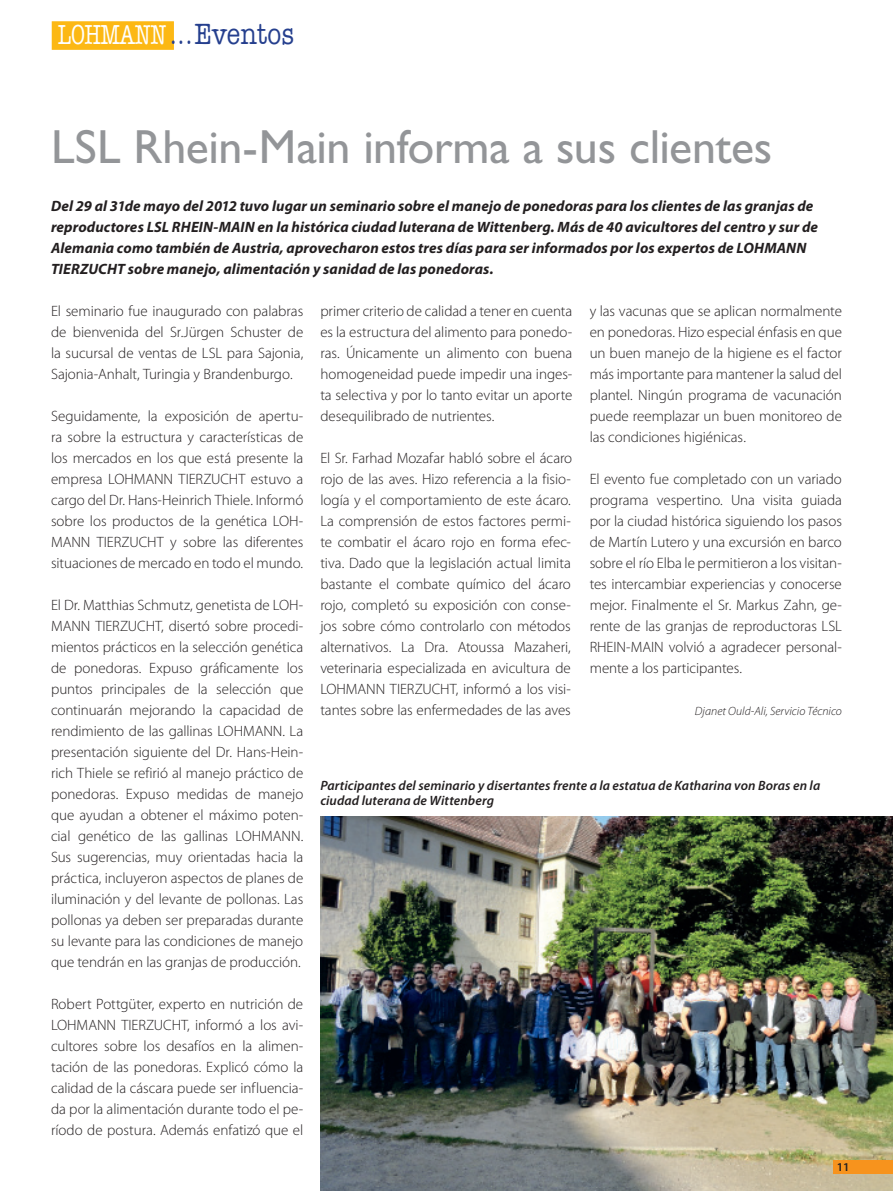
<style>
.page{position:relative;width:893px;height:1191px;background:#fff}
.page>*{position:absolute;margin:0;border:0;box-sizing:border-box;transform-origin:0 0}
.t1{font:48px "Gill Sans";letter-spacing:-.01em;color:#939598}
.t2{font:500 28.2px "American Typewriter Itc D";letter-spacing:-.025em;color:#fff;scale:.75 1}
.t3{font:300 15px/21px "Myriad Pro";letter-spacing:-.005em;color:#231f20;text-align:justify}
.t4{font:italic 700 15px/21px "Myriad Pro";letter-spacing:.005em;color:#231f20}
.t5{font:italic 600 13.5px/15px "Myriad Pro";letter-spacing:.005em;color:#231f20}
.t6{font:italic 300 12px "Myriad Pro";letter-spacing:.005em;color:#231f20}
.t7{font:600 12px "Myriad Pro";color:#231f20}
.s1{color:#253f8e}
.s2{font-size:30px;color:#253f8e}
</style>
<div class="page">
<img style="left:320px;top:816px;width:573px;height:374px">
<div style="left:52px;top:21px;width:122px;height:29px;background:#fcb814;border:1px solid #fcb814"></div>
<div style="left:833px;top:1160px;width:60px;height:14px;background:#f7931d"></div>
<h2 class="t2" style="left:58px;top:20px;width:317px">LOHMANN <span class="s1">. . .</span> <span class="s2">Eventos</span></h2>
<h1 class="t1" style="left:51px;top:119px;width:723px">LSL Rhein-Main informa a sus clientes</h1>
<p class="t4" style="left:51px;top:195px;width:768px">Del 29 al 31de mayo del 2012 tuvo lugar un seminario sobre el manejo de ponedoras para los clientes de las granjas de reproductores LSL RHEIN-MAIN en la histórica ciudad luterana de Wittenberg. Más de 40 avicultores del centro y sur de Alemania como también de Austria, aprovecharon estos tres días para ser informados por los expertos de LOHMANN TIERZUCHT sobre manejo, alimentación y sanidad de las ponedoras.</p>
<p class="t3" style="left:51px;top:301px;width:254px">El seminario fue inaugurado con palabras de bienvenida del Sr.Jürgen Schuster de la sucursal de ventas de LSL para Sajonia, Sajonia-Anhalt, Turingia y Brandenburgo.</p>
<p class="t3" style="left:51px;top:406px;width:254px">Seguidamente, la exposición de apertu&shy;ra sobre la estructura y características de los mercados en los que está presente la empresa LOHMANN TIERZUCHT estuvo a cargo del Dr. Hans-Heinrich Thiele. Informó sobre los productos de la genética LOH-MANN TIERZUCHT y sobre las diferentes situaciones de mercado en todo el mundo.</p>
<p class="t3" style="left:51px;top:595px;width:254px">El Dr. Matthias Schmutz, genetista de LOH-MANN TIERZUCHT, disertó sobre procedi&shy;mientos prácticos en la selección genética de ponedoras. Expuso gráficamente los puntos principales de la selección que continuarán mejorando la capacidad de rendimiento de las gallinas LOHMANN. La presentación siguiente del Dr. Hans-Hein&shy;rich Thiele se refirió al manejo práctico de ponedoras. Expuso medidas de manejo que ayudan a obtener el máximo poten&shy;cial genético de las gallinas LOHMANN.<br>Sus sugerencias, muy orientadas hacia la práctica, incluyeron aspectos de planes de iluminación y del levante de pollonas. Las pollonas ya deben ser preparadas durante su levante para las condiciones de manejo que tendrán en las granjas de producción.</p>
<p class="t3" style="left:51px;top:994px;width:254px">Robert Pottgüter, experto en nutrición de LOHMANN TIERZUCHT, informó a los avi&shy;cultores sobre los desafíos en la alimen&shy;tación de las ponedoras. Explicó cómo la calidad de la cáscara puede ser influencia&shy;da por la alimentación durante todo el pe&shy;ríodo de postura. Además enfatizó que el</p>
<p class="t3" style="left:320px;top:301px;width:254px">primer criterio de calidad a tener en cuenta es la estructura del alimento para ponedo&shy;ras. Únicamente un alimento con buena homogeneidad puede impedir una inges&shy;ta selectiva y por lo tanto evitar un aporte desequilibrado de nutrientes.</p>
<p class="t3" style="left:320px;top:448px;width:253px">El Sr. Farhad Mozafar habló sobre el ácaro rojo de las aves. Hizo referencia a la fisio&shy;logía y el comportamiento de este ácaro.<br>La comprensión de estos factores permi&shy;te combatir el ácaro rojo en forma efec&shy;tiva. Dado que la legislación actual limita bastante el combate químico del ácaro rojo, completó su exposición con conse&shy;jos sobre cómo controlarlo con métodos alternativos. La Dra. Atoussa Mazaheri, veterinaria especializada en avicultura de LOHMANN TIERZUCHT, informó a los visi&shy;tantes sobre las enfermedades de las aves</p>
<p class="t3" style="left:590px;top:301px;width:254px">y las vacunas que se aplican normalmente en ponedoras. Hizo especial énfasis en que un buen manejo de la higiene es el factor más importante para mantener la salud del plantel. Ningún programa de vacunación puede reemplazar un buen monitoreo de las condiciones higiénicas.</p>
<p class="t3" style="left:590px;top:469px;width:254px">El evento fue completado con un variado programa vespertino. Una visita guiada por la ciudad histórica siguiendo los pasos de Martín Lutero y una excursión en barco sobre el río Elba le permitieron a los visitan&shy;tes intercambiar experiencias y conocerse mejor. Finalmente el Sr. Markus Zahn, ge&shy;rente de las granjas de reproductoras LSL RHEIN-MAIN volvió a agradecer personal&shy;mente a los participantes.</p>
<p class="t6" style="left:695px;top:704px;width:148px">Djanet Ould-Ali, Servicio Técnico</p>
<p class="t5" style="left:320px;top:778px;width:501px">Participantes del seminario y disertantes frente a la estatua de Katharina von Boras en la ciudad luterana de Wittenberg</p>
<p class="t7" style="left:837px;top:1160px;width:14px">11</p>
</div>
